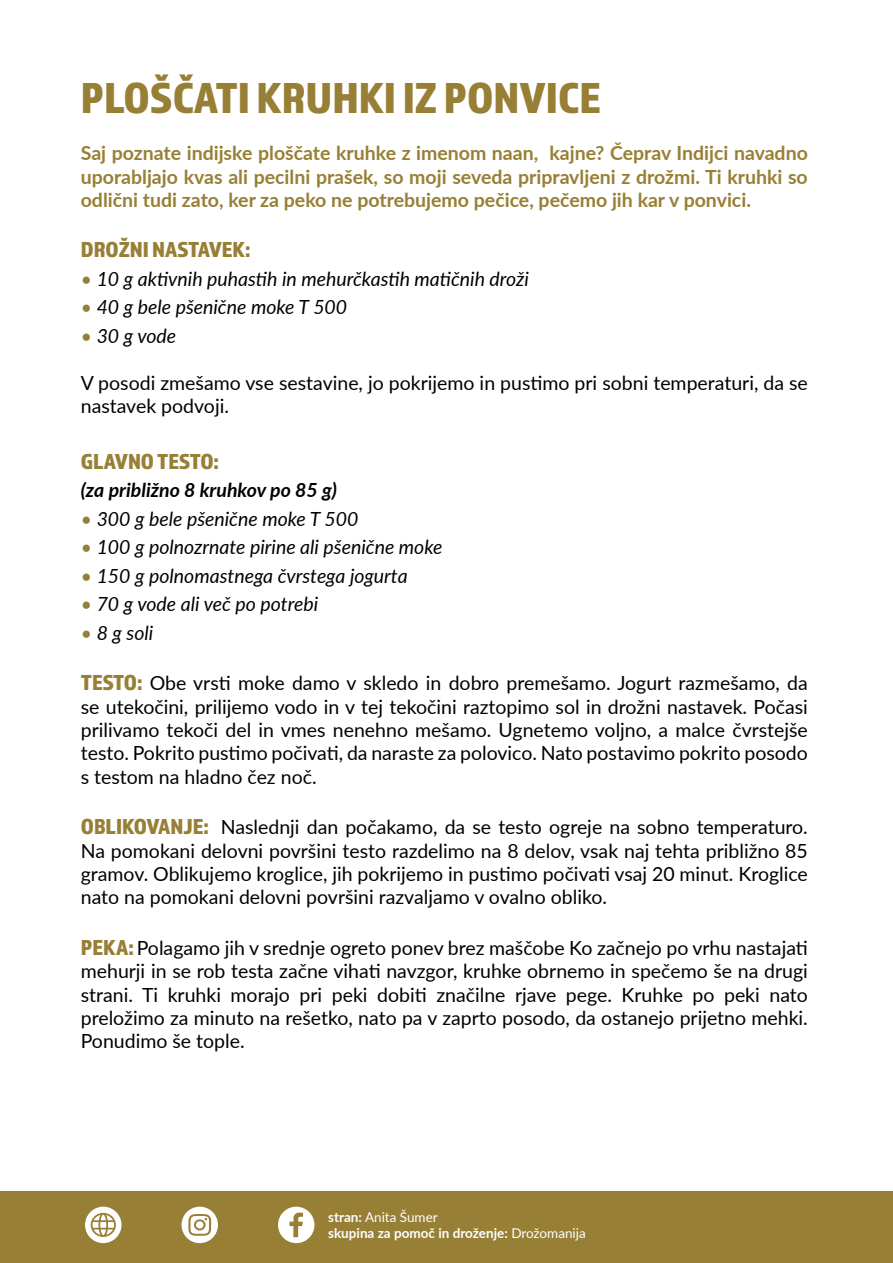
<style>
.page{position:relative;width:893px;height:1263px;background:#fff}
.page>*{position:absolute;margin:0;border:0;box-sizing:border-box;transform-origin:0 0}
.t1{font:45px "Almaq Refined";color:#977f35}
.t2{font:22.5px "Almaq Refined";color:#977f35}
.t3{font:19.5px/23.4px "Lato";color:#000;text-align:justify}
.t4{font:700 19.5px/23.4px "Lato";color:#977f35;text-align:justify}
.t5{font:italic 19.5px "Lato";color:#000}
.t6{font:italic 700 19.5px "Lato";color:#000}
.t7{font:700 13.5px/16.2px "Lato";color:#fff}
.s1{color:#977f35}
.s2{font-family:"Almaq Refined";font-size:22.5px;color:#977f35}
.s3{font-weight:400}
</style>
<div class="page">
<div style="left:0;top:1191px;width:893px;height:72px;background:#977f35"></div>
<div style="left:182px;top:1207px;width:36px;height:36px;background:#fff;border-radius:50%"></div>
<svg style="left:188px;top:1214px;width:23px;height:22px"></svg>
<div style="left:278px;top:1207px;width:36px;height:36px;background:#fff;border-radius:50%"></div>
<svg style="left:289px;top:1212px;width:14px;height:25px"></svg>
<div style="left:85px;top:1207px;width:36px;height:36px;background:#fff;border-radius:50%"></div>
<svg style="left:91px;top:1213px;width:25px;height:24px"></svg>
<h1 class="t1" style="left:81px;top:71px;width:521px">PLOŠČATI KRUHKI IZ PONVICE</h1>
<p class="t4" style="left:81px;top:141px;width:729px">Saj poznate indijske ploščate kruhke z imenom naan, kajne? Čeprav Indijci navadno uporabljajo kvas ali pecilni prašek, so moji seveda pripravljeni z drožmi. Ti kruhki so odlični tudi zato, ker za peko ne potrebujemo pečice, pečemo jih kar v ponvici.</p>
<p class="t2" style="left:81px;top:236px;width:171px">DROŽNI NASTAVEK:</p>
<p class="t5" style="left:81px;top:265px;width:450px"><span class="s1">•</span> 10 g aktivnih puhastih in mehurčkastih matičnih droži</p>
<p class="t5" style="left:81px;top:293px;width:268px"><span class="s1">•</span> 40 g bele pšenične moke T 500</p>
<p class="t5" style="left:81px;top:322px;width:97px"><span class="s1">•</span> 30 g vode</p>
<p class="t3" style="left:81px;top:370px;width:729px">V posodi zmešamo vse sestavine, jo pokrijemo in pustimo pri sobni temperaturi, da se nastavek podvoji.</p>
<p class="t2" style="left:81px;top:448px;width:140px">GLAVNO TESTO:</p>
<p class="t6" style="left:81px;top:476px;width:258px">(za približno 8 kruhkov po 85 g)</p>
<p class="t5" style="left:81px;top:505px;width:279px"><span class="s1">•</span> 300 g bele pšenične moke T 500</p>
<p class="t5" style="left:81px;top:533px;width:363px"><span class="s1">•</span> 100 g polnozrnate pirine ali pšenične moke</p>
<p class="t5" style="left:81px;top:562px;width:328px"><span class="s1">•</span> 150 g polnomastnega čvrstega jogurta</p>
<p class="t5" style="left:81px;top:590px;width:239px"><span class="s1">•</span> 70 g vode ali več po potrebi</p>
<p class="t5" style="left:81px;top:619px;width:74px"><span class="s1">•</span> 8 g soli</p>
<p class="t3" style="left:81px;top:670px;width:729px"><span class="s2">TESTO:</span> Obe vrsti moke damo v skledo in dobro premešamo. Jogurt razmešamo, da se utekočini, prilijemo vodo in v tej tekočini raztopimo sol in drožni nastavek. Počasi prilivamo tekoči del in vmes nenehno mešamo. Ugnetemo voljno, a malce čvrstejše testo. Pokrito pustimo počivati, da naraste za polovico. Nato postavimo pokrito posodo s testom na hladno čez noč.</p>
<p class="t3" style="left:81px;top:814px;width:729px"><span class="s2">OBLIKOVANJE:</span> Naslednji dan počakamo, da se testo ogreje na sobno temperaturo.<br>Na pomokani delovni površini testo razdelimo na 8 delov, vsak naj tehta približno 85 gramov. Oblikujemo kroglice, jih pokrijemo in pustimo počivati vsaj 20 minut. Kroglice nato na pomokani delovni površini razvaljamo v ovalno obliko.</p>
<p class="t3" style="left:81px;top:935px;width:729px"><span class="s2">PEKA:</span> Polagamo jih v srednje ogreto ponev brez maščobe Ko začnejo po vrhu nastajati mehurji in se rob testa začne vihati navzgor, kruhke obrnemo in spečemo še na drugi strani. Ti kruhki morajo pri peki dobiti značilne rjave pege. Kruhke po peki nato preložimo za minuto na rešetko, nato pa v zaprto posodo, da ostanejo prijetno mehki.<br>Ponudimo še tople.</p>
<p class="t7" style="left:328px;top:1208px;width:259px">stran: <span class="s3">Anita Šumer<br></span>skupina za pomoč in droženje: <span class="s3">Drožomanija</span></p>
</div>
